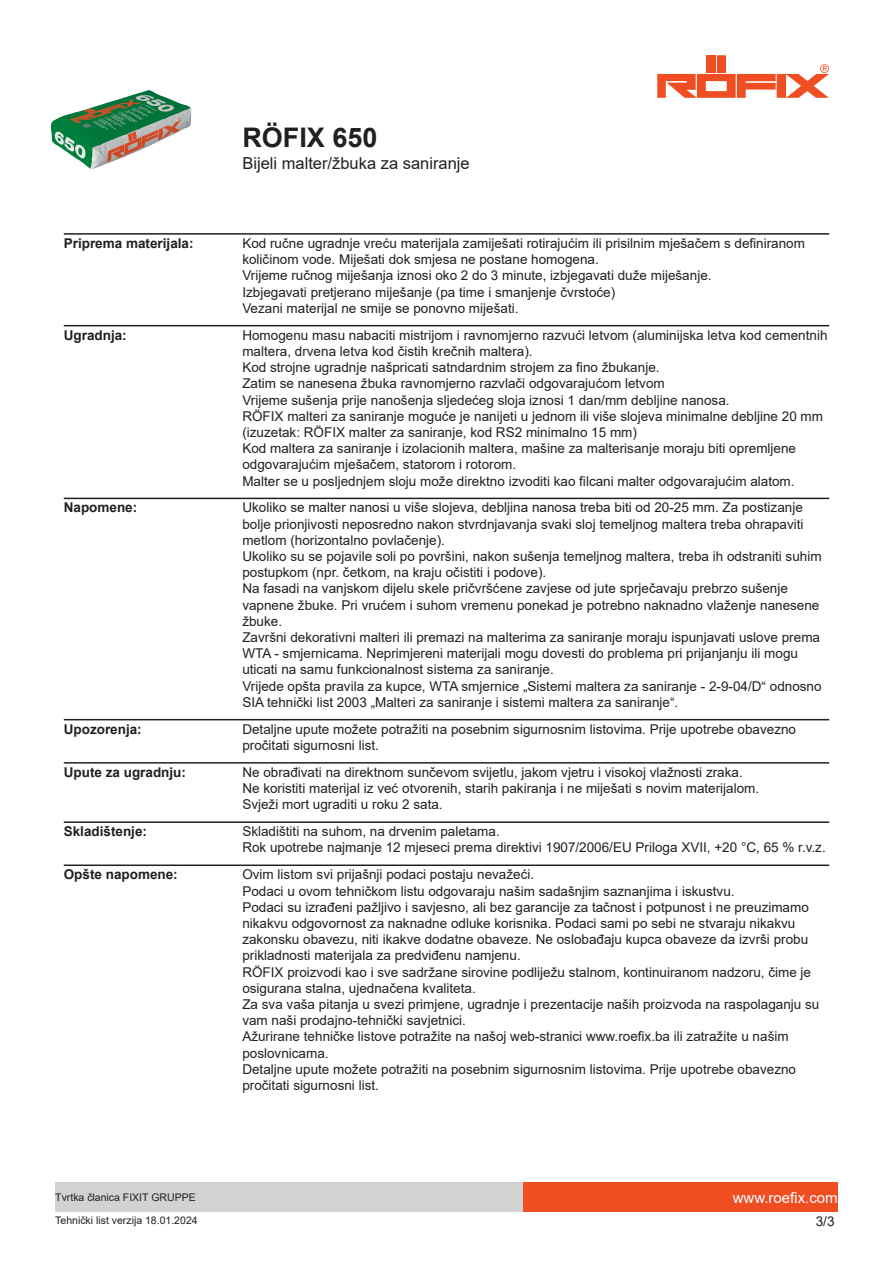
<style>
.page{position:relative;width:893px;height:1263px;background:#fff}
.page>*{position:absolute;margin:0;border:0;box-sizing:border-box;transform-origin:0 0}
.t1{font:700 27px "Arial";color:#231f20}
.t2{font:16.5px "Arial";color:#231f20}
.t3{font:15px "Arial";color:#fff}
.t4{font:13.5px/16.2px "Arial";color:#231f20}
.t5{font:700 13.5px "Arial";color:#231f20}
.t6{font:10.5px "Arial";color:#231f20}
</style>
<div class="page">
<img style="left:51px;top:90px;width:140px;height:79px">
<div style="left:717px;top:55px;width:9px;height:18px;background:#f04d22"></div>
<div style="left:707px;top:55px;width:9px;height:18px;background:#f04d22"></div>
<svg style="left:657px;top:64px;width:172px;height:34px"></svg>
<div style="left:523px;top:1182px;width:315px;height:30px;background:#f04d22"></div>
<div style="left:55px;top:1182px;width:468px;height:30px;background:#d1d2d4"></div>
<hr style="left:64px;top:233px;width:765px;height:2px;background:#231f20">
<hr style="left:64px;top:325px;width:765px;height:1px;background:#231f20">
<hr style="left:64px;top:498px;width:765px;height:1px;background:#231f20">
<hr style="left:64px;top:719px;width:765px;height:1px;background:#231f20">
<hr style="left:64px;top:762px;width:765px;height:1px;background:#231f20">
<hr style="left:64px;top:821px;width:765px;height:2px;background:#231f20">
<hr style="left:64px;top:864px;width:765px;height:2px;background:#231f20">
<h1 class="t1" style="left:242px;top:119px;width:137px">RÖFIX 650</h1>
<p class="t2" style="left:242px;top:152px;width:229px">Bijeli malter/žbuka za saniranje</p>
<p class="t5" style="left:64px;top:234px;width:131px">Priprema materijala:</p>
<p class="t4" style="left:242px;top:235px;width:564px">Kod ručne ugradnje vreću materijala zamiješati rotirajućim ili prisilnim mješačem s definiranom količinom vode. Miješati dok smjesa ne postane homogena.<br>Vrijeme ručnog miješanja iznosi oko 2 do 3 minute, izbjegavati duže miješanje.<br>Izbjegavati pretjerano miješanje (pa time i smanjenje čvrstoće)<br>Vezani materijal ne smije se ponovno miješati.</p>
<p class="t5" style="left:64px;top:325px;width:65px">Ugradnja:</p>
<p class="t4" style="left:242px;top:327px;width:587px">Homogenu masu nabaciti mistrijom i ravnomjerno razvući letvom (aluminijska letva kod cementnih maltera, drvena letva kod čistih krečnih maltera).<br>Kod strojne ugradnje našpricati satndardnim strojem za fino žbukanje.<br>Zatim se nanesena žbuka ravnomjerno razvlači odgovarajućom letvom<br>Vrijeme sušenja prije nanošenja sljedećeg sloja iznosi 1 dan/mm debljine nanosa.<br>RÖFIX malteri za saniranje moguće je nanijeti u jednom ili više slojeva minimalne debljine 20 mm (izuzetak: RÖFIX malter za saniranje, kod RS2 minimalno 15 mm)<br>Kod maltera za saniranje i izolacionih maltera, mašine za malterisanje moraju biti opremljene odgovarajućim mješačem, statorom i rotorom.<br>Malter se u posljednjem sloju može direktno izvoditi kao filcani malter odgovarajućim alatom.</p>
<p class="t5" style="left:64px;top:498px;width:75px">Napomene:</p>
<p class="t4" style="left:242px;top:499px;width:581px">Ukoliko se malter nanosi u više slojeva, debljina nanosa treba biti od 20-25 mm. Za postizanje bolje prionjivosti neposredno nakon stvrdnjavanja svaki sloj temeljnog maltera treba ohrapaviti metlom (horizontalno povlačenje).<br>Ukoliko su se pojavile soli po površini, nakon sušenja temeljnog maltera, treba ih odstraniti suhim postupkom (npr. četkom, na kraju očistiti i podove).<br>Na fasadi na vanjskom dijelu skele pričvršćene zavjese od jute sprječavaju prebrzo sušenje vapnene žbuke. Pri vrućem i suhom vremenu ponekad je potrebno naknadno vlaženje nanesene žbuke.<br>Završni dekorativni malteri ili premazi na malterima za saniranje moraju ispunjavati uslove prema WTA - smjernicama. Neprimjereni materijali mogu dovesti do problema pri prijanjanju ili mogu uticati na samu funkcionalnost sistema za saniranje.<br>Vrijede opšta pravila za kupce, WTA smjernice „Sistemi maltera za saniranje - 2-9-04/D“ odnosno SIA tehnički list 2003 „Malteri za saniranje i sistemi maltera za saniranje“.</p>
<p class="t5" style="left:64px;top:719px;width:80px">Upozorenja:</p>
<p class="t4" style="left:242px;top:721px;width:555px">Detaljne upute možete potražiti na posebnim sigurnosnim listovima. Prije upotrebe obavezno pročitati sigurnosni list.</p>
<p class="t5" style="left:64px;top:763px;width:124px">Upute za ugradnju:</p>
<p class="t4" style="left:242px;top:764px;width:518px">Ne obrađivati na direktnom sunčevom svijetlu, jakom vjetru i visokoj vlažnosti zraka.<br>Ne koristiti materijal iz već otvorenih, starih pakiranja i ne miješati s novim materijalom.<br>Svježi mort ugraditi u roku 2 sata.</p>
<p class="t5" style="left:64px;top:822px;width:85px">Skladištenje:</p>
<p class="t4" style="left:242px;top:823px;width:585px">Skladištiti na suhom, na drvenim paletama.<br>Rok upotrebe najmanje 12 mjeseci prema direktivi 1907/2006/EU Priloga XVII, +20 °C, 65 % r.v.z.</p>
<p class="t5" style="left:64px;top:865px;width:116px">Opšte napomene:</p>
<p class="t4" style="left:242px;top:866px;width:579px">Ovim listom svi prijašnji podaci postaju nevažeći.<br>Podaci u ovom tehničkom listu odgovaraju našim sadašnjim saznanjima i iskustvu.<br>Podaci su izrađeni pažljivo i savjesno, ali bez garancije za tačnost i potpunost i ne preuzimamo nikakvu odgovornost za naknadne odluke korisnika. Podaci sami po sebi ne stvaraju nikakvu zakonsku obavezu, niti ikakve dodatne obaveze. Ne oslobađaju kupca obaveze da izvrši probu prikladnosti materijala za predviđenu namjenu.<br>RÖFIX proizvodi kao i sve sadržane sirovine podliježu stalnom, kontinuiranom nadzoru, čime je osigurana stalna, ujednačena kvaliteta.<br>Za sva vaša pitanja u svezi primjene, ugradnje i prezentacije naših proizvoda na raspolaganju su vam naši prodajno-tehnički savjetnici.<br>Ažurirane tehničke listove potražite na našoj web-stranici www.roefix.ba ili zatražite u našim poslovnicama.<br>Detaljne upute možete potražiti na posebnim sigurnosnim listovima. Prije upotrebe obavezno pročitati sigurnosni list.</p>
<p class="t6" style="left:55px;top:1190px;width:142px">Tvrtka članica FIXIT GRUPPE</p>
<p class="t3" style="left:733px;top:1187px;width:107px">www.roefix.com</p>
<p class="t6" style="left:55px;top:1213px;width:144px">Tehnički list verzija 18.01.2024</p>
<p class="t4" style="left:816px;top:1213px;width:20px">3/3</p>
</div>
